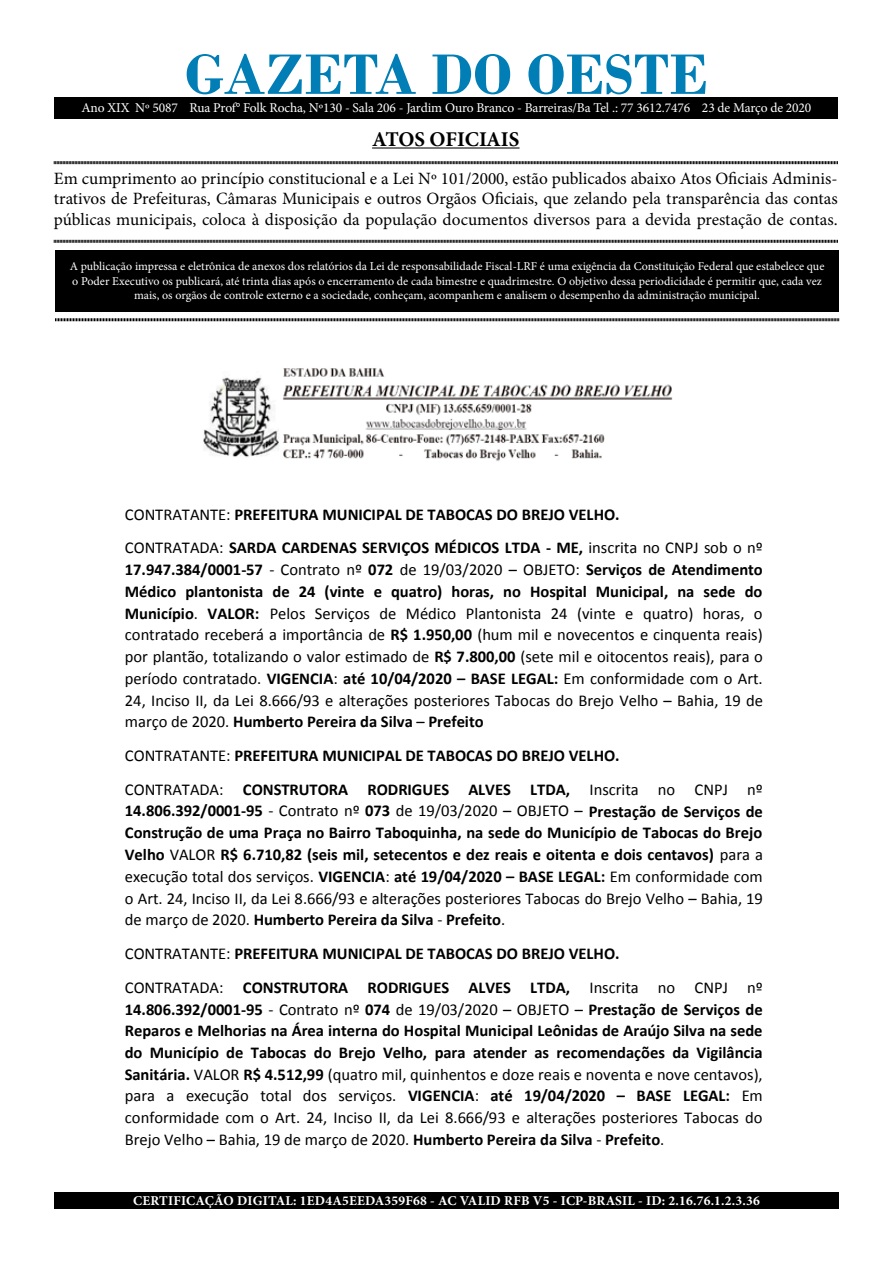
<style>
.page{position:relative;width:893px;height:1263px;background:#fff}
.page>*{position:absolute;margin:0;border:0;box-sizing:border-box;transform-origin:0 0}
.t1{font:700 60px "Bodoni";color:#007eb5}
.t2{font:700 21px "Minion Pro";letter-spacing:-.005em;color:#000}
.t3{font:17.25px/20.7px "Minion Pro";color:#000;text-align:justify}
.t4{font:700 16.5px/21.8px "Calibri";color:#000}
.t5{font:16.5px/21.8px "Calibri";color:#000;text-align:justify}
.t6{font:13.5px "Minion Pro";letter-spacing:-.01em;color:#fff}
.t7{font:700 13.5px "Minion Pro";letter-spacing:.015em;color:#fff}
.t8{font:12px/14.4px "Minion Pro";color:#fff;text-align:center}
.s1{font-weight:400}
.s2{font-weight:700}
</style>
<div class="page">
<div style="left:55px;top:250px;width:784px;height:61px;background:#000"></div>
<hr style="left:372px;top:147px;width:147px;height:2px;background:#000">
<svg style="left:54px;top:161px;width:784px;height:4px;background:#7f7f7f"></svg>
<svg style="left:54px;top:239px;width:784px;height:4px;background:#7f7f7f"></svg>
<svg style="left:55px;top:318px;width:784px;height:4px;background:#7f7f7f"></svg>
<div style="left:54px;top:98px;width:784px;height:20px;background:#000"></div>
<div style="left:54px;top:1192px;width:785px;height:17px;background:#000"></div>
<img style="left:203px;top:368px;width:470px;height:93px">
<h1 class="t1" style="left:185px;top:39px;width:525px">GAZETA DO OESTE</h1>
<p class="t2" style="left:372px;top:124px;width:149px">ATOS OFICIAIS</p>
<p class="t3" style="left:54px;top:168px;width:785px">Em cumprimento ao princípio constitucional e a Lei Nº 101/2000, estão publicados abaixo Atos Oficiais Adminis&shy;trativos de Prefeituras, Câmaras Municipais e outros Orgãos Oficiais, que zelando pela transparência das contas públicas municipais, coloca à disposição da população documentos diversos para a devida prestação de contas.</p>
<p class="t8" style="left:70px;top:259px;width:756px">A publicação impressa e eletrônica de anexos dos relatórios da Lei de responsabilidade Fiscal-LRF é uma exigência da Constituição Federal que estabelece que o Poder Executivo os publicará, até trinta dias após o encerramento de cada bimestre e quadrimestre. O objetivo dessa periodicidade é permitir que, cada vez mais, os orgãos de controle externo e a sociedade, conheçam, acompanhem e analisem o desempenho da administração municipal.</p>
<p class="t6" style="left:81px;top:99px;width:731px">Ano XIX Nº 5087 Rua Prof° Folk Rocha, Nº130 - Sala 206 - Jardim Ouro Branco - Barreiras/Ba Tel .: 77 3612.7476 23 de Março de 2020</p>
<p class="t4" style="left:125px;top:497px;width:639px;line-height:33.9px"><span class="s1">CONTRATANTE:</span> PREFEITURA MUNICIPAL DE TABOCAS DO BREJO VELHO.<br><span class="s1">CONTRATADA:</span> SARDA CARDENAS SERVIÇOS MÉDICOS LTDA - ME, <span class="s1">inscrita no CNPJ sob o nº</span></p>
<p class="t5" style="left:125px;top:559px;width:640px"><span class="s2">17.947.384/0001-57</span> - Contrato nº <span class="s2">072</span> de 19/03/2020 – OBJETO: <span class="s2">Serviços de Atendimento Médico plantonista de 24 (vinte e quatro) horas, no Hospital Municipal, na sede do Município</span>. <span class="s2">VALOR:</span> Pelos Serviços de Médico Plantonista 24 (vinte e quatro) horas, o contratado receberá a importância de <span class="s2">R$ 1.950,00</span> (hum mil e novecentos e cinquenta reais) por plantão, totalizando o valor estimado de <span class="s2">R$ 7.800,00</span> (sete mil e oitocentos reais), para o período contratado. <span class="s2">VIGENCIA</span>: <span class="s2">até 10/04/2020 – BASE LEGAL:</span> Em conformidade com o Art.<br>24, Inciso II, da Lei 8.666/93 e alterações posteriores Tabocas do Brejo Velho – Bahia, 19 de março de 2020. <span class="s2">Humberto Pereira da Silva</span> – <span class="s2">Prefeito</span></p>
<p class="t4" style="left:125px;top:738px;width:639px;line-height:33.9px"><span class="s1">CONTRATANTE:</span> PREFEITURA MUNICIPAL DE TABOCAS DO BREJO VELHO.<br><span class="s1">CONTRATADA:</span> CONSTRUTORA RODRIGUES ALVES LTDA, <span class="s1">Inscrita no CNPJ nº</span></p>
<p class="t4" style="left:125px;top:800px;width:640px;text-align:justify">14.806.392/0001-95 <span class="s1">- Contrato nº</span> 073 <span class="s1">de 19/03/2020 – OBJETO –</span> Prestação de Serviços de Construção de uma Praça no Bairro Taboquinha, na sede do Município de Tabocas do Brejo Velho <span class="s1">VALOR</span> R$ 6.710,82 (seis mil, setecentos e dez reais e oitenta e dois centavos) <span class="s1">para a execução total dos serviços.</span> VIGENCIA<span class="s1">:</span> até 19/04/2020 – BASE LEGAL: <span class="s1">Em conformidade com o Art. 24, Inciso II, da Lei 8.666/93 e alterações posteriores Tabocas do Brejo Velho – Bahia, 19 de março de 2020.</span> Humberto Pereira da Silva <span class="s1">-</span> Prefeito<span class="s1">.</span></p>
<p class="t4" style="left:125px;top:937px;width:639px;line-height:33.6px"><span class="s1">CONTRATANTE:</span> PREFEITURA MUNICIPAL DE TABOCAS DO BREJO VELHO.<br><span class="s1">CONTRATADA:</span> CONSTRUTORA RODRIGUES ALVES LTDA, <span class="s1">Inscrita no CNPJ nº</span></p>
<p class="t4" style="left:125px;top:998px;width:639px;text-align:justify">14.806.392/0001-95 <span class="s1">- Contrato nº</span> 074 <span class="s1">de 19/03/2020 – OBJETO –</span> Prestação de Serviços de Reparos e Melhorias na Área interna do Hospital Municipal Leônidas de Araújo Silva na sede do Município de Tabocas do Brejo Velho, para atender as recomendações da Vigilância Sanitária. <span class="s1">VALOR</span> R$ 4.512,99 <span class="s1">(quatro mil, quinhentos e doze reais e noventa e nove centavos), para a execução total dos serviços.</span> VIGENCIA<span class="s1">:</span> até 19/04/2020 – BASE LEGAL: <span class="s1">Em conformidade com o Art. 24, Inciso II, da Lei 8.666/93 e alterações posteriores Tabocas do Brejo Velho – Bahia, 19 de março de 2020.</span> Humberto Pereira da Silva <span class="s1">-</span> Prefeito<span class="s1">.</span></p>
<p class="t7" style="left:133px;top:1191px;width:628px">CERTIFICAÇÃO DIGITAL: 1ED4A5EEDA359F68 - AC VALID RFB V5 - ICP-BRASIL - ID: 2.16.76.1.2.3.36</p>
</div>
